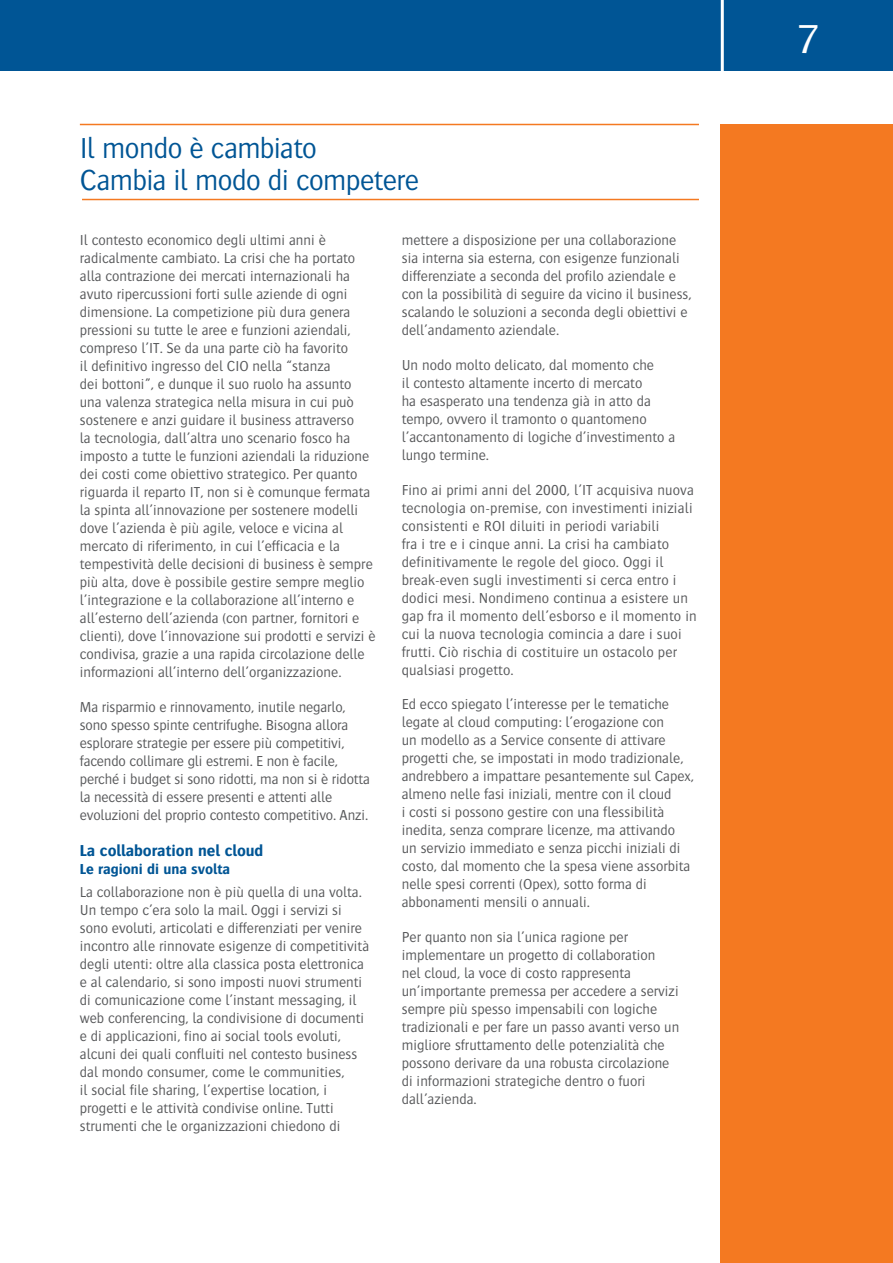
<style>
.page{position:relative;width:893px;height:1263px;background:#fff}
.page>*{position:absolute;margin:0;border:0;box-sizing:border-box;transform-origin:0 0}
.t1{font:300 42px "Bosis";color:#fff}
.heading_2_lines{font:300 30px/31.5px "Bosis";letter-spacing:-.02em;color:#005595}
.subhead_large{font:700 16.5px "Bosis";color:#005595}
.body_text{font:300 15px/18px "Bosis";color:#57585a}
.subhead{font:700 15px "Bosis";color:#005595}
</style>
<div class="page">
<div style="left:720px;top:124px;width:173px;height:1139px;background:#f47921"></div>
<div style="left:0;top:0;width:893px;height:70px;background:#005595"></div>
<hr style="left:721px;top:0;width:3px;height:79px;background:#fff">
<hr style="left:80px;top:124px;width:619px;height:1px;background:#f47921">
<hr style="left:82px;top:199px;width:617px;height:1px;background:#f47921">
<p class="heading_2_lines" style="left:80px;top:132px;width:341px">Il mondo è cambiato<br>Cambia il modo di competere</p>
<p class="body_text" style="left:80px;top:231px;width:297px">Il contesto economico degli ultimi anni è radicalmente cambiato. La crisi che ha portato alla contrazione dei mercati internazionali ha avuto ripercussioni forti sulle aziende di ogni dimensione. La competizione più dura genera pressioni su tutte le aree e funzioni aziendali, compreso l’IT. Se da una parte ciò ha favorito<br>il definitivo ingresso del CIO nella “stanza<br>dei bottoni”, e dunque il suo ruolo ha assunto una valenza strategica nella misura in cui può sostenere e anzi guidare il business attraverso<br>la tecnologia, dall’altra uno scenario fosco ha imposto a tutte le funzioni aziendali la riduzione dei costi come obiettivo strategico. Per quanto riguarda il reparto IT, non si è comunque fermata la spinta all’innovazione per sostenere modelli dove l’azienda è più agile, veloce e vicina al mercato di riferimento, in cui l’efficacia e la tempestività delle decisioni di business è sempre più alta, dove è possibile gestire sempre meglio l’integrazione e la collaborazione all’interno e all’esterno dell’azienda (con partner, fornitori e clienti), dove l’innovazione sui prodotti e servizi è condivisa, grazie a una rapida circolazione delle informazioni all’interno dell’organizzazione.</p>
<p class="body_text" style="left:80px;top:697px;width:292px">Ma risparmio e rinnovamento, inutile negarlo, sono spesso spinte centrifughe. Bisogna allora esplorare strategie per essere più competitivi, facendo collimare gli estremi. E non è facile, perché i budget si sono ridotti, ma non si è ridotta la necessità di essere presenti e attenti alle evoluzioni del proprio contesto competitivo. Anzi.</p>
<p class="subhead_large" style="left:80px;top:841px;width:185px">La collaboration nel cloud</p>
<p class="subhead" style="left:80px;top:861px;width:152px">Le ragioni di una svolta</p>
<p class="body_text" style="left:80px;top:883px;width:291px">La collaborazione non è più quella di una volta.<br>Un tempo c’era solo la mail. Oggi i servizi si sono evoluti, articolati e differenziati per venire incontro alle rinnovate esigenze di competitività degli utenti: oltre alla classica posta elettronica e al calendario, si sono imposti nuovi strumenti di comunicazione come l’instant messaging, il web conferencing, la condivisione di documenti e di applicazioni, fino ai social tools evoluti, alcuni dei quali confluiti nel contesto business dal mondo consumer, come le communities,<br>il social file sharing, l’expertise location, i progetti e le attività condivise online. Tutti strumenti che le organizzazioni chiedono di</p>
<p class="body_text" style="left:402px;top:231px;width:291px">mettere a disposizione per una collaborazione sia interna sia esterna, con esigenze funzionali differenziate a seconda del profilo aziendale e con la possibilità di seguire da vicino il business, scalando le soluzioni a seconda degli obiettivi e dell’andamento aziendale.</p>
<p class="body_text" style="left:402px;top:355px;width:275px">Un nodo molto delicato, dal momento che<br>il contesto altamente incerto di mercato<br>ha esasperato una tendenza già in atto da tempo, ovvero il tramonto o quantomeno l’accantonamento di logiche d’investimento a lungo termine.</p>
<p class="body_text" style="left:402px;top:480px;width:297px">Fino ai primi anni del 2000, l’IT acquisiva nuova tecnologia on-premise, con investimenti iniziali consistenti e ROI diluiti in periodi variabili<br>fra i tre e i cinque anni. La crisi ha cambiato definitivamente le regole del gioco. Oggi il break-even sugli investimenti si cerca entro i dodici mesi. Nondimeno continua a esistere un gap fra il momento dell’esborso e il momento in cui la nuova tecnologia comincia a dare i suoi frutti. Ciò rischia di costituire un ostacolo per qualsiasi progetto.</p>
<p class="body_text" style="left:402px;top:695px;width:294px">Ed ecco spiegato l’interesse per le tematiche legate al cloud computing: l’erogazione con<br>un modello as a Service consente di attivare progetti che, se impostati in modo tradizionale, andrebbero a impattare pesantemente sul Capex, almeno nelle fasi iniziali, mentre con il cloud<br>i costi si possono gestire con una flessibilità inedita, senza comprare licenze, ma attivando un servizio immediato e senza picchi iniziali di costo, dal momento che la spesa viene assorbita nelle spesi correnti (Opex), sotto forma di abbonamenti mensili o annuali.</p>
<p class="body_text" style="left:402px;top:928px;width:279px">Per quanto non sia l’unica ragione per implementare un progetto di collaboration<br>nel cloud, la voce di costo rappresenta un’importante premessa per accedere a servizi sempre più spesso impensabili con logiche tradizionali e per fare un passo avanti verso un migliore sfruttamento delle potenzialità che possono derivare da una robusta circolazione di informazioni strategiche dentro o fuori dall’azienda.</p>
<h1 class="t1" style="left:797px;top:16px;width:23px">7</h1>
</div>
